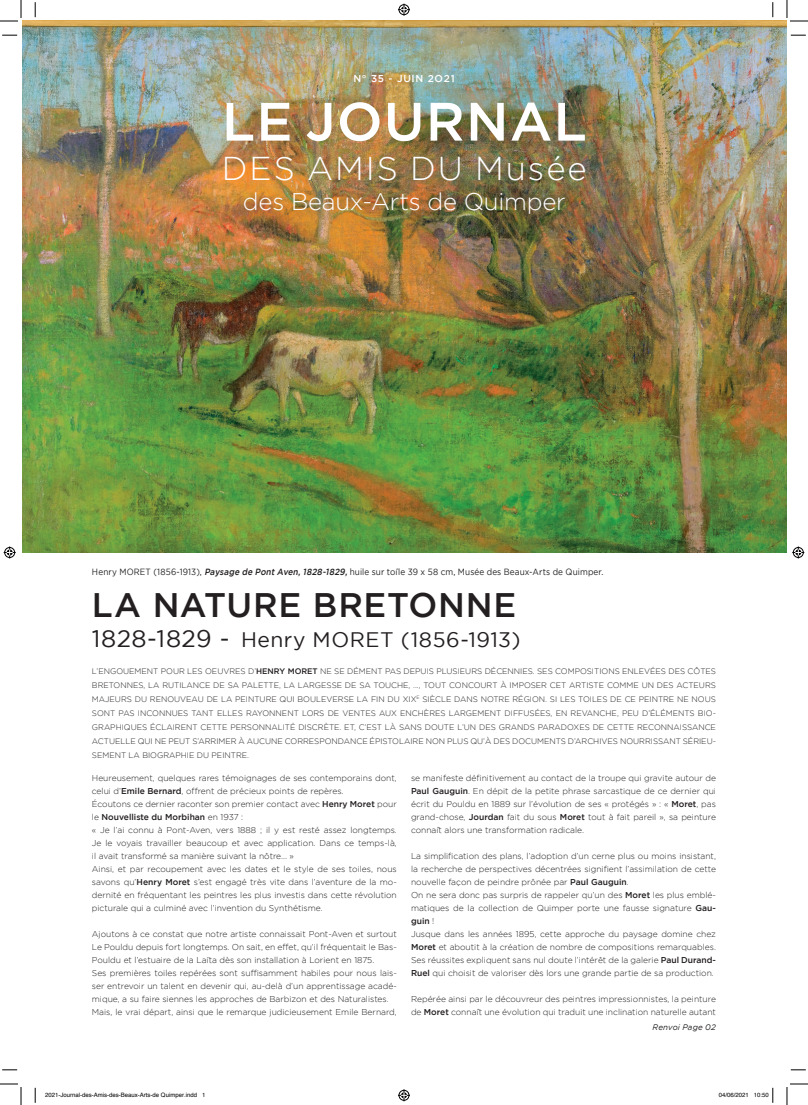
<style>
.page{position:relative;width:808px;height:1105px;background:#fff}
.page>*{position:absolute;margin:0;border:0;box-sizing:border-box;transform-origin:0 0}
.t1{font:500 54px "Gotham";letter-spacing:.02em;color:#fff}
.t2{font:500 34px "Gotham";letter-spacing:.02em;color:#231f20}
.t3{font:300 33px "Gotham";letter-spacing:.06em;color:#fff}
.t4{font:300 24px "Gotham";letter-spacing:-.01em;color:#fff}
.t5{font:21px "Gotham";letter-spacing:.025em;color:#231f20}
.t6{font:500 10px "Gotham";letter-spacing:.07em;color:#fff}
.t7{font:9px "Gotham";letter-spacing:.015em;color:#231f20;scale:.91 1}
.t8{font:300 8.5px/13px "Gotham";color:#231f20}
.t9{font:300 8px/14px "Gotham";color:#231f20;text-align:justify}
.t10{font:italic 8px "Gotham";letter-spacing:.015em;color:#231f20}
.t11{font:6px "Helvetica";color:#000}
.s1{font-weight:500;font-style:italic}
.s2{font-size:24px}
.s3{font-weight:500}
</style>
<div class="page">
<img style="left:23px;top:21px;width:762px;height:531px">
<svg style="left:2px;top:35px;width:15px;height:1px"></svg>
<svg style="left:790px;top:35px;width:15px;height:1px"></svg>
<svg style="left:2px;top:1069px;width:15px;height:2px"></svg>
<svg style="left:790px;top:1069px;width:15px;height:2px"></svg>
<svg style="left:35px;top:2px;width:1px;height:15px"></svg>
<svg style="left:35px;top:1088px;width:1px;height:15px"></svg>
<svg style="left:772px;top:2px;width:1px;height:15px"></svg>
<svg style="left:0;top:0;width:22px;height:22px"></svg>
<svg style="left:0;top:1083px;width:22px;height:22px"></svg>
<svg style="left:786px;top:0;width:21px;height:22px"></svg>
<svg style="left:786px;top:1083px;width:21px;height:22px"></svg>
<svg style="left:398px;top:4px;width:12px;height:12px"></svg>
<svg style="left:398px;top:1089px;width:12px;height:12px"></svg>
<svg style="left:4px;top:546px;width:12px;height:12px"></svg>
<svg style="left:792px;top:546px;width:12px;height:12px"></svg>
<svg style="left:772px;top:1088px;width:1px;height:15px"></svg>
<p class="t6" style="left:353px;top:73px;width:103px">N° 35 - JUIN 2O21</p>
<h1 class="t1" style="left:222px;top:91px;width:366px">LE JOURNAL</h1>
<h3 class="t3" style="left:222px;top:150px;width:366px">DES AMIS DU Musée</h3>
<h3 class="t4" style="left:243px;top:189px;width:324px">des Beaux-Arts de Quimper</h3>
<p class="t7" style="left:92px;top:566px;width:563px">Henry MORET (1856-1913), <span class="s1">Paysage de Pont Aven, 1828-1829,</span> huile sur toîle 39 x 58 cm, Musée des Beaux-Arts de Quimper.</p>
<h2 class="t2" style="left:92px;top:586px;width:426px">LA NATURE BRETONNE</h2>
<h3 class="t5" style="left:92px;top:628px;width:430px"><span class="s2">1828-1829 -</span> Henry MORET (1856-1913)</h3>
<p class="t9" style="left:92px;top:664px;width:625px">L’ENGOUEMENT POUR LES OEUVRES D’<span class="s3">HENRY MORET</span> NE SE DÉMENT PAS DEPUIS PLUSIEURS DÉCENNIES. SES COMPOSITIONS ENLEVÉES DES CÔTES BRETONNES, LA RUTILANCE DE SA PALETTE, LA LARGESSE DE SA TOUCHE, ..., TOUT CONCOURT À IMPOSER CET ARTISTE COMME UN DES ACTEURS MAJEURS DU RENOUVEAU DE LA PEINTURE QUI BOULEVERSE LA FIN DU XIX<sup>E</sup> SIÈCLE DANS NOTRE RÉGION. SI LES TOILES DE CE PEINTRE NE NOUS SONT PAS INCONNUES TANT ELLES RAYONNENT LORS DE VENTES AUX ENCHÈRES LARGEMENT DIFFUSÉES, EN REVANCHE, PEU D’ÉLÉMENTS BIO-GRAPHIQUES ÉCLAIRENT CETTE PERSONNALITÉ DISCRÈTE. ET, C’EST LÀ SANS DOUTE L’UN DES GRANDS PARADOXES DE CETTE RECONNAISSANCE ACTUELLE QUI NE PEUT S’ARRIMER À AUCUNE CORRESPONDANCE ÉPISTOLAIRE NON PLUS QU’À DES DOCUMENTS D’ARCHIVES NOURRISSANT SÉRIEU-SEMENT LA BIOGRAPHIE DU PEINTRE.</p>
<p class="t8" style="left:92px;top:771px;width:306px">Heureusement, quelques rares témoignages de ses contemporains dont, celui d’<span class="s3">Emile Bernard</span>, offrent de précieux points de repères.<br>Écoutons ce dernier raconter son premier contact avec <span class="s3">Henry Moret</span> pour le <span class="s3">Nouvelliste du Morbihan</span> en 1937 :<br>« Je l’ai connu à Pont-Aven, vers 1888 ; il y est resté assez longtemps.<br>Je le voyais travailler beaucoup et avec application. Dans ce temps-là, il avait transformé sa manière suivant la nôtre... »<br>Ainsi, et par recoupement avec les dates et le style de ses toiles, nous savons qu’<span class="s3">Henry Moret</span> s’est engagé très vite dans l’aventure de la mo&shy;dernité en fréquentant les peintres les plus investis dans cette révolution picturale qui a culminé avec l’invention du Synthétisme.</p>
<p class="t8" style="left:92px;top:927px;width:306px">Ajoutons à ce constat que notre artiste connaissait Pont-Aven et surtout Le Pouldu depuis fort longtemps. On sait, en effet, qu’il fréquentait le Bas-Pouldu et l’estuaire de la Laïta dès son installation à Lorient en 1875.<br>Ses premières toiles repérées sont suffisamment habiles pour nous lais&shy;ser entrevoir un talent en devenir qui, au-delà d’un apprentissage acadé&shy;mique, a su faire siennes les approches de Barbizon et des Naturalistes.<br>Mais, le vrai départ, ainsi que le remarque judicieusement Emile Bernard,</p>
<p class="t8" style="left:411px;top:771px;width:306px;text-align:justify">se manifeste définitivement au contact de la troupe qui gravite autour de <span class="s3">Paul Gauguin</span>. En dépit de la petite phrase sarcastique de ce dernier qui écrit du Pouldu en 1889 sur l’évolution de ses « protégés » : « <span class="s3">Moret</span>, pas grand-chose, <span class="s3">Jourdan</span> fait du sous <span class="s3">Moret</span> tout à fait pareil », sa peinture connaît alors une transformation radicale.</p>
<p class="t8" style="left:411px;top:849px;width:306px">La simplification des plans, l’adoption d’un cerne plus ou moins insistant, la recherche de perspectives décentrées signifient l’assimilation de cette nouvelle façon de peindre prônée par <span class="s3">Paul Gauguin</span>.<br>On ne sera donc pas surpris de rappeler qu’un des <span class="s3">Moret</span> les plus emblé&shy;matiques de la collection de Quimper porte une fausse signature <span class="s3">Gau&shy;guin</span> !<br>Jusque dans les années 1895, cette approche du paysage domine chez <span class="s3">Moret</span> et aboutit à la création de nombre de compositions remarquables.<br>Ses réussites expliquent sans nul doute l’intérêt de la galerie <span class="s3">Paul Durand-Ruel</span> qui choisit de valoriser dès lors une grande partie de sa production.</p>
<p class="t8" style="left:411px;top:992px;width:306px">Repérée ainsi par le découvreur des peintres impressionnistes, la peinture de <span class="s3">Moret</span> connaît une évolution qui traduit une inclination naturelle autant</p>
<p class="t10" style="left:652px;top:1023px;width:65px">Renvoi Page 02</p>
<p class="t11" style="left:45px;top:1090px;width:162px">2021-Journal-des-Amis-des-Beaux-Arts-de Quimper.indd 1</p>
<p class="t11" style="left:718px;top:1090px;width:52px">04/06/2021 10:50</p>
</div>
